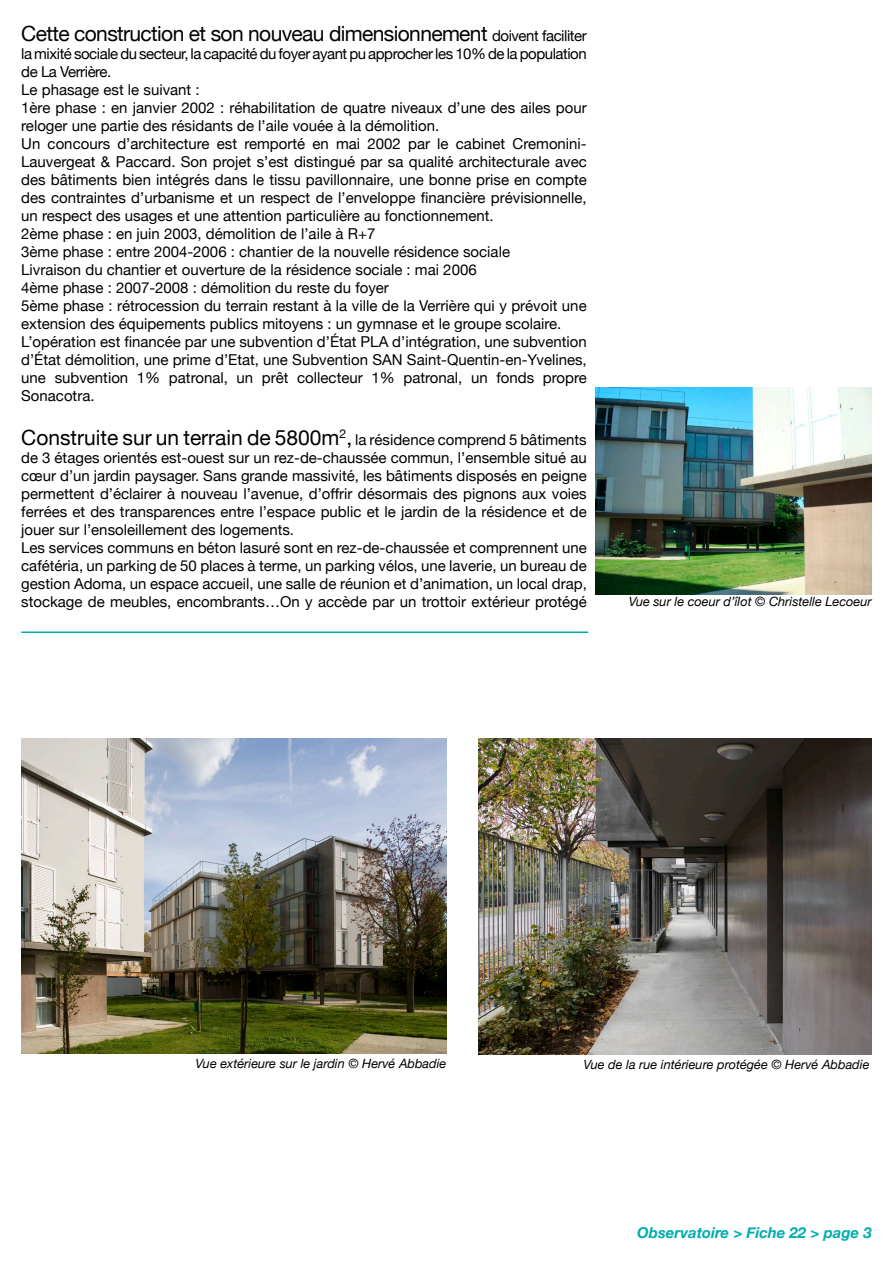
<style>
.page{position:relative;width:893px;height:1263px;background:#fff}
.page>*{position:absolute;margin:0;border:0;box-sizing:border-box;transform-origin:0 0}
.Corps_de_texte{font:21px "Helvetica Neue";letter-spacing:-.03em;color:#000}
.Corps_de_texte-2{font:21px "Helvetica Neue";color:#000}
.Corps_de_texte-3{font:15px/18px "Helvetica Neue";color:#000;text-align:justify}
.Corps_de_texte-4{font:15px/18px "Helvetica Neue";letter-spacing:-.03em;color:#000}
.t1{font:italic 700 15px "Helvetica Neue";color:#00adae}
.t2{font:italic 12.75px "Helvetica Neue";color:#000}
.s1{font-size:15px}
</style>
<div class="page">
<hr style="left:21px;top:631px;width:567px;height:2px;background:#00adae">
<img style="left:21px;top:738px;width:425px;height:316px">
<img style="left:478px;top:738px;width:394px;height:316px">
<img style="left:595px;top:388px;width:277px;height:207px">
<p class="Corps_de_texte" style="left:21px;top:21px;width:567px">Cette construction et son nouveau dimensionnement <span class="s1">doivent faciliter</span></p>
<p class="Corps_de_texte-4" style="left:21px;top:45px;width:567px">la mixité sociale du secteur, la capacité du foyer ayant pu approcher les 10% de la population de La Verrière.</p>
<p class="Corps_de_texte-3" style="left:21px;top:81px;width:180px">Le phasage est le suivant :</p>
<p class="Corps_de_texte-3" style="left:21px;top:99px;width:567px">1ère phase : en janvier 2002 : réhabilitation de quatre niveaux d’une des ailes pour reloger une partie des résidants de l’aile vouée à la démolition.</p>
<p class="Corps_de_texte-3" style="left:21px;top:135px;width:567px">Un concours d’architecture est remporté en mai 2002 par le cabinet Cremonini-Lauvergeat &amp; Paccard. Son projet s’est distingué par sa qualité architecturale avec des bâtiments bien intégrés dans le tissu pavillonnaire, une bonne prise en compte des contraintes d’urbanisme et un respect de l’enveloppe financière prévisionnelle, un respect des usages et une attention particulière au fonctionnement.</p>
<p class="Corps_de_texte-3" style="left:21px;top:225px;width:356px">2ème phase : en juin 2003, démolition de l’aile à R+7</p>
<p class="Corps_de_texte-3" style="left:21px;top:243px;width:490px">3ème phase : entre 2004-2006 : chantier de la nouvelle résidence sociale</p>
<p class="Corps_de_texte-3" style="left:21px;top:261px;width:457px">Livraison du chantier et ouverture de la résidence sociale : mai 2006</p>
<p class="Corps_de_texte-3" style="left:21px;top:279px;width:369px">4ème phase : 2007-2008 : démolition du reste du foyer</p>
<p class="Corps_de_texte-3" style="left:21px;top:297px;width:567px">5ème phase : rétrocession du terrain restant à la ville de la Verrière qui y prévoit une extension des équipements publics mitoyens : un gymnase et le groupe scolaire.</p>
<p class="Corps_de_texte-3" style="left:21px;top:333px;width:567px">L’opération est financée par une subvention d’État PLA d’intégration, une subvention d’État démolition, une prime d’Etat, une Subvention SAN Saint-Quentin-en-Yvelines, une subvention 1% patronal, un prêt collecteur 1% patronal, un fonds propre Sonacotra.</p>
<p class="Corps_de_texte-2" style="left:21px;top:424px;width:567px">Construite sur un terrain de 5800m<sup>2</sup>, <span class="s1">la résidence comprend 5 bâtiments</span></p>
<p class="Corps_de_texte-3" style="left:21px;top:448px;width:567px">de 3 étages orientés est-ouest sur un rez-de-chaussée commun, l’ensemble situé au cœur d’un jardin paysager. Sans grande massivité, les bâtiments disposés en peigne permettent d’éclairer à nouveau l’avenue, d’offrir désormais des pignons aux voies ferrées et des transparences entre l’espace public et le jardin de la résidence et de jouer sur l’ensoleillement des logements.</p>
<p class="Corps_de_texte-3" style="left:21px;top:538px;width:567px">Les services communs en béton lasuré sont en rez-de-chaussée et comprennent une cafétéria, un parking de 50 places à terme, un parking vélos, une laverie, un bureau de gestion Adoma, un espace accueil, une salle de réunion et d’animation, un local drap, stockage de meubles, encombrants…On y accède par un trottoir extérieur protégé</p>
<p class="t2" style="left:629px;top:594px;width:245px">Vue sur le coeur d’îlot © Christelle Lecoeur</p>
<p class="t2" style="left:196px;top:1056px;width:252px">Vue extérieure sur le jardin © Hervé Abbadie</p>
<p class="t2" style="left:583px;top:1057px;width:288px">Vue de la rue intérieure protégée © Hervé Abbadie</p>
<p class="t1" style="left:637px;top:1224px;width:236px">Observatoire &gt; Fiche 22 &gt; page 3</p>
</div>
